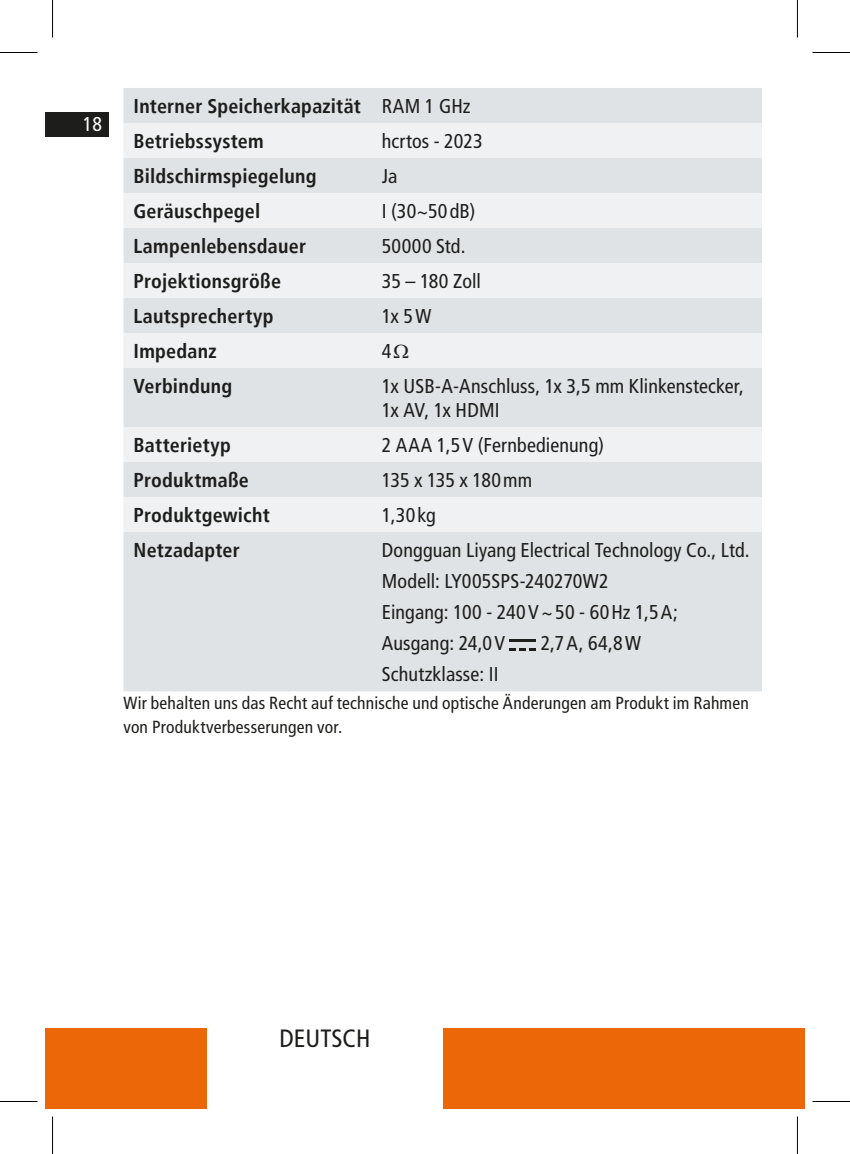
<style>
.page{position:relative;width:850px;height:1154px;background:#fff}
.page>*{position:absolute;margin:0;border:0;box-sizing:border-box;transform-origin:0 0}
.t1{font:condensed 25px "Frutiger LT";color:#1d1d1b}
.t2{font:condensed 20px/31px "Frutiger LT";letter-spacing:.005em;color:#1d1d1b}
.t3{font:700 condensed 20px/35px "Frutiger LT";letter-spacing:.01em;color:#1d1d1b}
.t4{font:condensed 20px "Frutiger LT";color:#fff}
.t5{font:condensed 17.5px/24px "Frutiger LT";letter-spacing:.01em;color:#1d1d1b}
.s1{font-weight:400}
</style>
<div class="page">
<div style="left:45px;top:112px;width:64px;height:25px;background:#1d1d1b"></div>
<div style="left:45px;top:1028px;width:161px;height:80px;background:#ec6708"></div>
<div style="left:443px;top:1028px;width:361px;height:80px;background:#ec6708"></div>
<div style="left:123px;top:88px;width:638px;height:603px;background:#dfe3e5"></div>
<svg style="left:123px;top:123px;width:638px;height:409px;fill:#eff1f3"></svg>
<hr style="left:509px;top:640px;width:27px;height:2px;background:#1d1d1b">
<svg style="left:509px;top:648px;width:27px;height:2px"></svg>
<hr style="left:0;top:52px;width:38px;height:1px;background:#000">
<hr style="left:812px;top:52px;width:37px;height:1px;background:#000">
<hr style="left:0;top:1101px;width:38px;height:1px;background:#000">
<hr style="left:812px;top:1101px;width:37px;height:1px;background:#000">
<hr style="left:52px;top:0;width:1px;height:38px;background:#000">
<hr style="left:52px;top:1116px;width:1px;height:38px;background:#000">
<hr style="left:796px;top:0;width:1px;height:38px;background:#000">
<hr style="left:796px;top:1116px;width:1px;height:38px;background:#000">
<svg style="left:394px;top:344px;width:14px;height:14px"></svg>
<p class="t4" style="left:83px;top:113px;width:21px">18</p>
<p class="t3" style="left:133px;top:89px;width:338px">Interner Speicherkapazität <span class="s1">RAM 1 GHz<br></span>Betriebssystem</p>
<p class="t2" style="left:381px;top:126px;width:102px">hcrtos - 2023</p>
<p class="t3" style="left:133px;top:159px;width:184px">Bildschirmspiegelung</p>
<p class="t2" style="left:381px;top:161px;width:17px">Ja</p>
<p class="t3" style="left:133px;top:194px;width:128px">Geräuschpegel</p>
<p class="t2" style="left:381px;top:196px;width:95px">I (30~50dB)</p>
<p class="t3" style="left:133px;top:229px;width:174px">Lampenlebensdauer</p>
<p class="t2" style="left:381px;top:231px;width:85px">50000 Std.</p>
<p class="t3" style="left:133px;top:264px;width:149px">Projektionsgröße</p>
<p class="t2" style="left:381px;top:266px;width:101px">35 – 180 Zoll</p>
<p class="t3" style="left:133px;top:299px;width:141px">Lautsprechertyp</p>
<p class="t2" style="left:381px;top:301px;width:51px">1x 5W</p>
<p class="t3" style="left:133px;top:334px;width:84px">Impedanz</p>
<p class="t2" style="left:381px;top:336px;width:11px">4</p>
<p class="t3" style="left:133px;top:369px;width:100px">Verbindung</p>
<p class="t2" style="left:381px;top:374px;width:363px;line-height:24px">1x USB-A-Anschluss, 1x 3,5 mm Klinkenstecker,<br>1x AV, 1x HDMI</p>
<p class="t3" style="left:133px;top:428px;width:99px">Batterietyp</p>
<p class="t2" style="left:381px;top:430px;width:224px">2 AAA 1,5V (Fernbedienung)</p>
<p class="t3" style="left:133px;top:463px;width:117px">Produktmaße</p>
<p class="t2" style="left:381px;top:465px;width:152px">135 x 135 x 180mm</p>
<p class="t3" style="left:133px;top:498px;width:138px">Produktgewicht</p>
<p class="t2" style="left:381px;top:500px;width:55px">1,30kg</p>
<p class="t3" style="left:133px;top:533px;width:108px">Netzadapter</p>
<p class="t2" style="left:381px;top:535px;width:369px">Dongguan Liyang Electrical Technology Co., Ltd.<br>Modell: LY005SPS-240270W2<br>Eingang: 100 - 240V~50 - 60Hz 1,5A;<br>Ausgang: 24,0V</p>
<p class="t2" style="left:540px;top:628px;width:102px">2,7A, 64,8W</p>
<p class="t2" style="left:381px;top:659px;width:118px">Schutzklasse: II</p>
<p class="t5" style="left:123px;top:691px;width:626px">Wir behalten uns das Recht auf technische und optische Änderungen am Produkt im Rahmen von Produktverbesserungen vor.</p>
<p class="t1" style="left:279px;top:1023px;width:92px">DEUTSCH</p>
</div>
